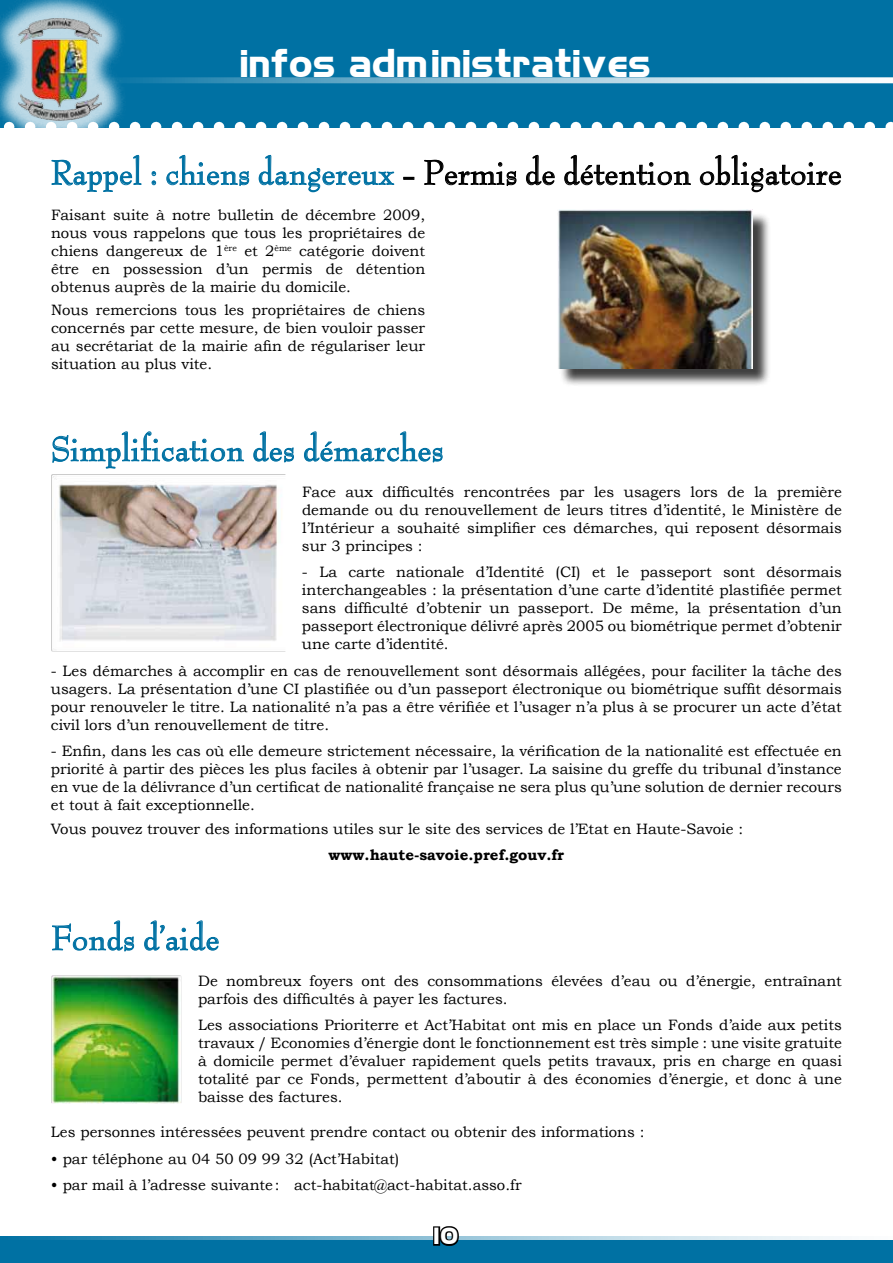
<style>
.page{position:relative;width:893px;height:1263px;background:#fff}
.page>*{position:absolute;margin:0;border:0;box-sizing:border-box;transform-origin:0 0}
.t1{font:37.5px "Bernhard Modern";color:#000;scale:.96 1}
.t2{font:37.5px "Bernhard Modern";color:#0071a3;scale:.96 1}
.t3{font:36px "Hancock Park Bold Laser";color:#fff}
.t4{font:21px "Hancock Park Bold Laser";color:#fff}
.t5{font:15px/18px "Bookman Old Style";color:#000;text-align:justify}
.t6{font:700 15px "Bookman Old Style";color:#000}
.s1{color:#0071a3}
</style>
<div class="page">
<div style="left:0;top:0;width:893px;height:127px;background:#0071a3"></div>
<div style="left:0;top:1236px;width:893px;height:27px;background:#0071a3"></div>
<svg style="left:126px;top:77px;width:767px;height:6px;background:#8abdd4"></svg>
<svg style="left:30px;top:1236px;width:863px;height:4px;background:#91c1d7"></svg>
<svg style="left:51px;top:121px;width:842px;height:72px"></svg>
<div style="left:0;top:0;width:126px;height:146px;background:#fff;opacity:.75"></div>
<img style="left:17px;top:17px;width:84px;height:103px">
<div style="left:433px;top:1226px;width:7px;height:20px;border:3px solid #000"></div>
<svg style="left:438px;top:1226px;width:23px;height:20px"></svg>
<div style="left:559px;top:212px;width:212px;height:175px;background:#000;opacity:.75"></div>
<img style="left:558px;top:210px;width:195px;height:159px">
<svg style="left:52px;top:431px;width:192px;height:44px"></svg>
<svg style="left:253px;top:431px;width:41px;height:32px"></svg>
<svg style="left:304px;top:431px;width:139px;height:32px"></svg>
<img style="left:51px;top:475px;width:234px;height:177px">
<svg style="left:52px;top:920px;width:83px;height:32px"></svg>
<svg style="left:144px;top:920px;width:75px;height:31px"></svg>
<img style="left:51px;top:975px;width:130px;height:128px">
<h2 class="t3" style="left:241px;top:39px;width:413px">infos administratives</h2>
<h1 class="t1" style="left:51px;top:149px;width:825px"><span class="s1">Rappel : chiens dangereux</span> - Permis de détention obligatoire</h1>
<p class="t5" style="left:51px;top:206px;width:376px">Faisant suite à notre bulletin de décembre 2009, nous vous rappelons que tous les propriétaires de chiens dangereux de 1<sup>ère</sup> et 2<sup>ème</sup> catégorie doivent être en possession d’un permis de détention obtenus auprès de la mairie du domicile.</p>
<p class="t5" style="left:51px;top:300px;width:376px">Nous remercions tous les propriétaires de chiens concernés par cette mesure, de bien vouloir passer au secrétariat de la mairie afin de régulariser leur situation au plus vite.</p>
<h1 class="t2" style="left:51px;top:425px;width:410px">Simplification des démarches</h1>
<p class="t5" style="left:302px;top:483px;width:541px">Face aux difficultés rencontrées par les usagers lors de la première demande ou du renouvellement de leurs titres d’identité, le Ministère de l’Intérieur a souhaité simplifier ces démarches, qui reposent désormais sur 3 principes :</p>
<p class="t5" style="left:302px;top:563px;width:541px">- La carte nationale d’Identité (CI) et le passeport sont désormais interchangeables : la présentation d’une carte d’identité plastifiée permet sans difficulté d’obtenir un passeport. De même, la présentation d’un passeport électronique délivré après 2005 ou biométrique permet d’obtenir une carte d’identité.</p>
<p class="t5" style="left:51px;top:662px;width:792px">- Les démarches à accomplir en cas de renouvellement sont désormais allégées, pour faciliter la tâche des usagers. La présentation d’une CI plastifiée ou d’un passeport électronique ou biométrique suffit désormais pour renouveler le titre. La nationalité n’a pas a être vérifiée et l’usager n’a plus à se procurer un acte d’état civil lors d’un renouvellement de titre.</p>
<p class="t5" style="left:51px;top:742px;width:792px">- Enfin, dans les cas où elle demeure strictement nécessaire, la vérification de la nationalité est effectuée en priorité à partir des pièces les plus faciles à obtenir par l’usager. La saisine du greffe du tribunal d’instance en vue de la délivrance d’un certificat de nationalité française ne sera plus qu’une solution de dernier recours et tout à fait exceptionnelle.</p>
<p class="t5" style="left:51px;top:819px;width:694px">Vous pouvez trouver des informations utiles sur le site des services de l’Etat en Haute-Savoie :</p>
<p class="t6" style="left:329px;top:846px;width:237px">www.haute-savoie.pref.gouv.fr</p>
<h1 class="t2" style="left:51px;top:914px;width:177px">Fonds d’aide</h1>
<p class="t5" style="left:198px;top:971px;width:645px">De nombreux foyers ont des consommations élevées d’eau ou d’énergie, entraînant parfois des difficultés à payer les factures.</p>
<p class="t5" style="left:198px;top:1016px;width:645px">Les associations Prioriterre et Act’Habitat ont mis en place un Fonds d’aide aux petits travaux / Economies d’énergie dont le fonctionnement est très simple : une visite gratuite à domicile permet d’évaluer rapidement quels petits travaux, pris en charge en quasi totalité par ce Fonds, permettent d’aboutir à des économies d’énergie, et donc à une baisse des factures.</p>
<p class="t5" style="left:51px;top:1123px;width:595px">Les personnes intéressées peuvent prendre contact ou obtenir des informations :</p>
<p class="t5" style="left:51px;top:1150px;width:350px">• par téléphone au 04 50 09 99 32 (Act’Habitat)</p>
<p class="t5" style="left:51px;top:1176px;width:472px">• par mail à l’adresse suivante: act-habitat@act-habitat.asso.fr</p>
<h3 class="t4" style="left:435px;top:1222px;width:26px">10</h3>
</div>
